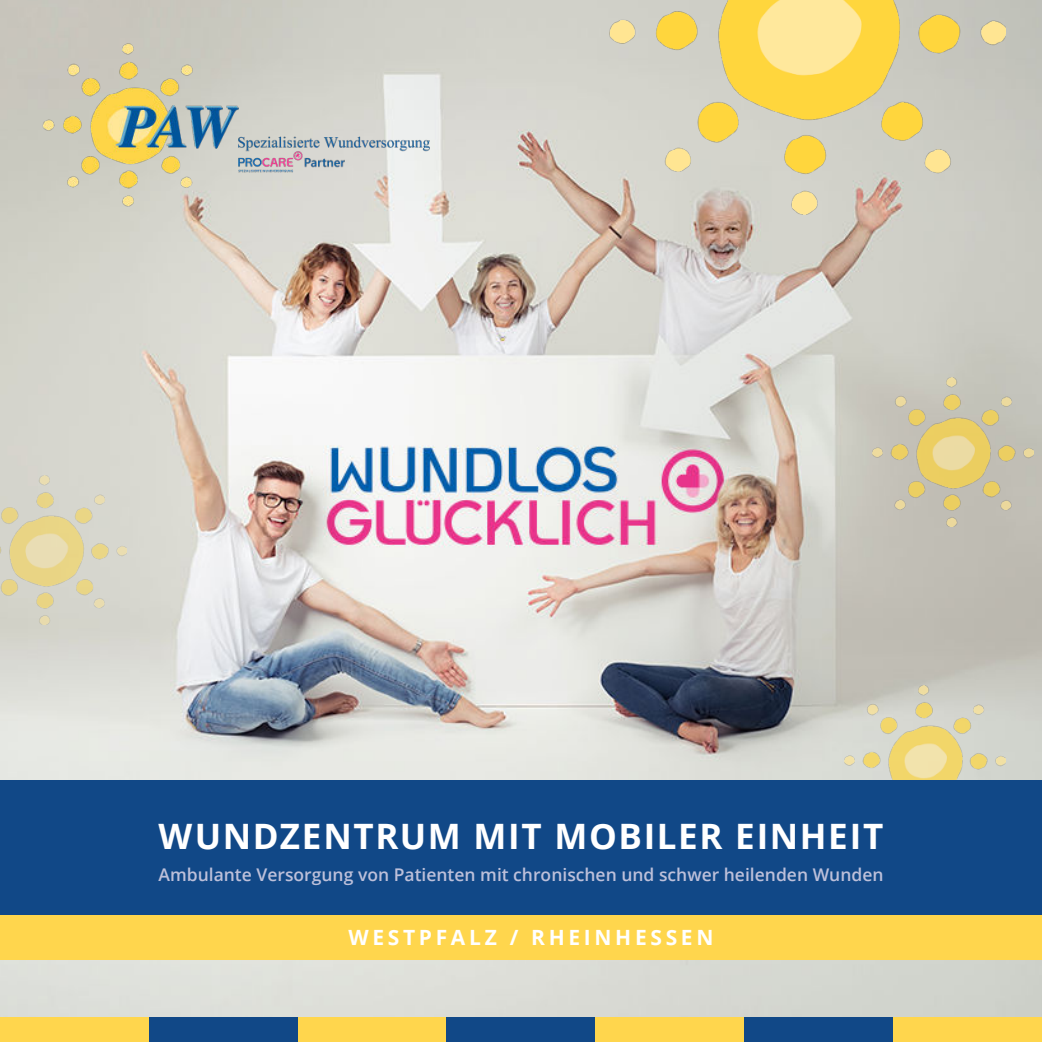
<style>
.page{position:relative;width:1042px;height:1042px;background:#fff}
.page>*{position:absolute;margin:0;border:0;box-sizing:border-box;transform-origin:0 0}
.t1{font:700 35px "Open Sans";letter-spacing:.045em;color:#fff}
.t2{font:700 21px "Open Sans";letter-spacing:.175em;color:#fff}
.t3{font:600 17.5px "Open Sans";color:#bdc0da}
</style>
<div class="page">
<img style="left:0;top:0;width:1042px;height:1017px">
<img style="left:0;top:475px;width:126px;height:149px">
<div style="left:595px;top:1017px;width:149px;height:25px;background:#ffd64d"></div>
<div style="left:744px;top:1017px;width:149px;height:25px;background:#114887"></div>
<div style="left:893px;top:1017px;width:149px;height:25px;background:#ffd64d"></div>
<div style="left:298px;top:1017px;width:148px;height:25px;background:#ffd64d"></div>
<div style="left:446px;top:1017px;width:149px;height:25px;background:#114887"></div>
<div style="left:149px;top:1017px;width:149px;height:25px;background:#114887"></div>
<div style="left:0;top:1017px;width:149px;height:25px;background:#ffd64d"></div>
<div style="left:0;top:914px;width:1042px;height:46px;background:#ffd64d"></div>
<img style="left:32px;top:24px;width:408px;height:204px">
<img style="left:610px;top:0;width:395px;height:214px">
<img style="left:872px;top:377px;width:161px;height:149px">
<img style="left:844px;top:686px;width:161px;height:94px">
<div style="left:0;top:780px;width:1042px;height:134px;background:#114887"></div>
<h1 class="t1" style="left:159px;top:822px;width:726px">WUNDZENTRUM MIT MOBILER EINHEIT</h1>
<p class="t3" style="left:158px;top:867px;width:726px">Ambulante Versorgung von Patienten mit chronischen und schwer heilenden Wunden</p>
<p class="t2" style="left:348px;top:929px;width:366px">WESTPFALZ / RHEINHESSEN</p>
</div>
